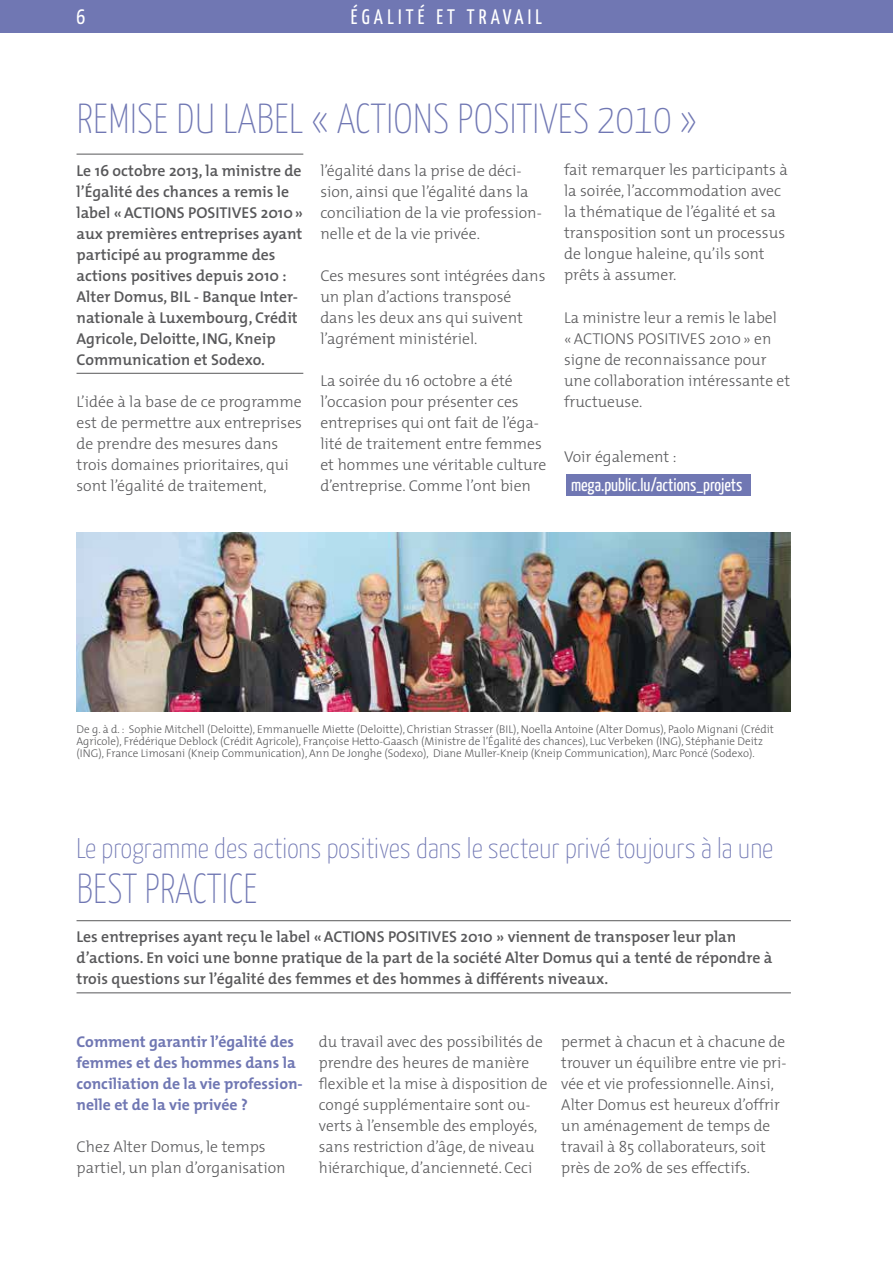
<style>
.page{position:relative;width:893px;height:1263px;background:#fff}
.page>*{position:absolute;margin:0;border:0;box-sizing:border-box;transform-origin:0 0}
.t1{font:100 42px "Yanone Kaffeesatz";letter-spacing:.01em;color:#7077b3}
.t2{font:100 42px "Yanone Kaffeesatz";letter-spacing:.01em;color:#7077b3;scale:.94 1}
.t3{font:100 28.5px "Yanone Kaffeesatz";color:#7077b3}
.t4{font:21px "Yanone Kaffeesatz";letter-spacing:.2em;color:#fff}
.t5{font:18px "Yanone Kaffeesatz";color:#fff}
.t6{font:300 15.75px/21px "The Mix";color:#58585a}
.t7{font:600 15.75px/21px "The Mix";color:#58585a}
.t8{font:700 15.75px/21px "The Mix";color:#7077b3}
.t9{font:300 11.25px/12px "The Mix";color:#58585a}
</style>
<div class="page">
<div style="left:0;top:0;width:893px;height:33px;background:#7077b3"></div>
<div style="left:566px;top:475px;width:184px;height:21px;background:#7077b3"></div>
<hr style="left:77px;top:154px;width:226px;height:1px;background:#58585a">
<hr style="left:77px;top:373px;width:226px;height:1px;background:#58585a">
<hr style="left:77px;top:920px;width:714px;height:1px;background:#58585a">
<hr style="left:77px;top:992px;width:714px;height:1px;background:#58585a">
<img style="left:77px;top:533px;width:714px;height:178px">
<h3 class="t4" style="left:77px;top:4px;width:10px">6</h3>
<h3 class="t4" style="left:351px;top:4px;width:193px">ÉGALITÉ ET TRAVAIL</h3>
<h1 class="t1" style="left:77px;top:93px;width:622px">REMISE DU LABEL « ACTIONS POSITIVES 2010 »</h1>
<p class="t7" style="left:77px;top:159px;width:228px">Le 16 octobre 2013, la ministre de l’Égalité des chances a remis le label «ACTIONS POSITIVES 2010» aux premières entreprises ayant participé au programme des actions positives depuis 2010 :<br>Alter Domus, BIL - Banque Inter&shy;nationale à Luxembourg, Crédit<br>Agricole, Deloitte, ING, Kneip<br>Communication et Sodexo.</p>
<p class="t6" style="left:77px;top:390px;width:227px">L’idée à la base de ce programme est de permettre aux entreprises de prendre des mesures dans trois domaines prioritaires, qui sont l’égalité de traitement,</p>
<p class="t6" style="left:320px;top:159px;width:223px">l’égalité dans la prise de déci&shy;sion, ainsi que l’égalité dans la conciliation de la vie profession&shy;nelle et de la vie privée.</p>
<p class="t6" style="left:320px;top:264px;width:227px">Ces mesures sont intégrées dans un plan d’actions transposé dans les deux ans qui suivent l’agrément ministériel.</p>
<p class="t6" style="left:320px;top:369px;width:228px">La soirée du 16 octobre a été l’occasion pour présenter ces entreprises qui ont fait de l’éga&shy;lité de traitement entre femmes et hommes une véritable culture d’entreprise. Comme l’ont bien</p>
<p class="t6" style="left:564px;top:159px;width:225px">fait remarquer les participants à la soirée, l’accommodation avec la thématique de l’égalité et sa transposition sont un processus de longue haleine, qu’ils sont prêts à assumer.</p>
<p class="t6" style="left:564px;top:306px;width:228px">La ministre leur a remis le label «ACTIONS POSITIVES 2010» en signe de reconnaissance pour une collaboration intéressante et fructueuse.</p>
<p class="t6" style="left:564px;top:445px;width:114px">Voir également :</p>
<p class="t5" style="left:571px;top:474px;width:173px">mega.public.lu/actions_projets</p>
<p class="t9" style="left:77px;top:723px;width:699px">De g. à d. : Sophie Mitchell (Deloitte), Emmanuelle Miette (Deloitte), Christian Strasser (BIL), Noella Antoine (Alter Domus), Paolo Mignani (Crédit<br>Agricole), Frédérique Deblock (Crédit Agricole), Françoise Hetto-Gaasch (Ministre de l’Égalité des chances), Luc Verbeken (ING), Stéphanie Deitz (ING), France Limosani (Kneip Communication), Ann De Jonghe (Sodexo), Diane Muller-Kneip (Kneip Communication), Marc Poncé (Sodexo).</p>
<h2 class="t3" style="left:77px;top:830px;width:698px">Le programme des actions positives dans le secteur privé toujours à la une</h2>
<h1 class="t2" style="left:77px;top:862px;width:194px">BEST PRACTICE</h1>
<p class="t7" style="left:77px;top:926px;width:697px">Les entreprises ayant reçu le label «ACTIONS POSITIVES 2010 » viennent de transposer leur plan d’actions. En voici une bonne pratique de la part de la société Alter Domus qui a tenté de répondre à trois questions sur l’égalité des femmes et des hommes à différents niveaux.</p>
<p class="t8" style="left:77px;top:1031px;width:228px">Comment garantir l’égalité des femmes et des hommes dans la conciliation de la vie profession&shy;nelle et de la vie privée ?</p>
<p class="t6" style="left:77px;top:1136px;width:211px">Chez Alter Domus, le temps partiel, un plan d’organisation</p>
<p class="t6" style="left:319px;top:1031px;width:230px">du travail avec des possibilités de prendre des heures de manière flexible et la mise à disposition de congé supplémentaire sont ou&shy;verts à l’ensemble des employés, sans restriction d’âge, de niveau hiérarchique, d’ancienneté. Ceci</p>
<p class="t6" style="left:561px;top:1031px;width:227px">permet à chacun et à chacune de trouver un équilibre entre vie pri&shy;vée et vie professionnelle. Ainsi,<br>Alter Domus est heureux d’offrir un aménagement de temps de travail à 85 collaborateurs, soit près de 20% de ses effectifs.</p>
</div>
